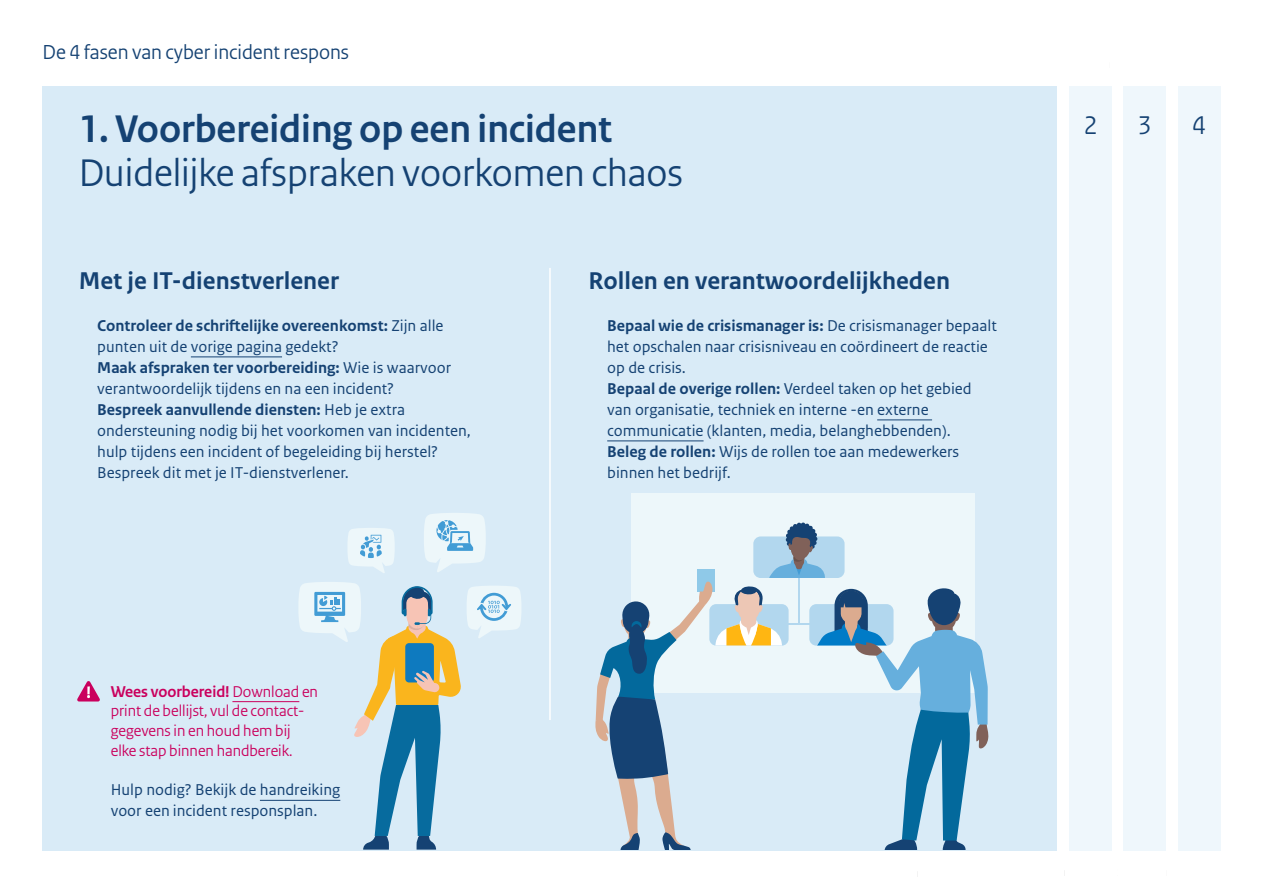
<style>
.page{position:relative;width:1263px;height:893px;background:#fff}
.page>*{position:absolute;margin:0;border:0;box-sizing:border-box;transform-origin:0 0}
.t1{font:40.5px/44.5px "Rijksoverheid Sans Heading";color:#154273}
.t2{font:27px "Rijksoverheid Sans Heading";color:#154273}
.H2_2{font:700 25.5px "Rijksoverheid Sans Text";color:#154273}
.t3{font:21.3px "Rijksoverheid Sans Heading";color:#154273}
.bullets{font:16.5px/21px "Rijksoverheid Sans Text";color:#154273}
.t4{font:16.5px/19.8px "Rijksoverheid Sans Heading";color:#ca005d}
.bullets-2{font:700 16.5px/21px "Rijksoverheid Sans Text";color:#154273}
.s1{font-weight:700}
.s2{font-weight:400}
</style>
<div class="page">
<div style="left:1177px;top:86px;width:43px;height:764px;background:#eff7fc"></div>
<div style="left:1123px;top:86px;width:43px;height:764px;background:#eff7fc"></div>
<div style="left:1069px;top:86px;width:43px;height:764px;background:#eff7fc"></div>
<div style="left:43px;top:86px;width:1014px;height:764px;background:#d9ebf7"></div>
<hr style="left:549px;top:268px;width:2px;height:452px;background:#fff">
<div style="left:631px;top:493px;width:343px;height:199px;background:#edf7fa"></div>
<svg style="left:595px;top:523px;width:394px;height:327px"></svg>
<svg style="left:424px;top:513px;width:62px;height:59px"></svg>
<svg style="left:348px;top:528px;width:47px;height:45px"></svg>
<svg style="left:298px;top:582px;width:223px;height:268px"></svg>
<svg style="left:77px;top:681px;width:23px;height:20px"></svg>
<hr style="left:191px;top:357px;width:91px;height:1px;background:#154273">
<hr style="left:877px;top:420px;width:55px;height:1px;background:#154273">
<hr style="left:607px;top:441px;width:96px;height:1px;background:#154273">
<hr style="left:260px;top:800px;width:80px;height:1px;background:#154273">
<hr style="left:232px;top:701px;width:67px;height:1px;background:#ca005d">
<p class="t3" style="left:43px;top:39px;width:308px">De 4 fasen van cyber incident respons</p>
<h1 class="t1" style="left:79px;top:107px;width:606px"><span class="s1">1. Voorbereiding op een incident<br></span>Duidelijke afspraken voorkomen chaos</h1>
<h2 class="H2_2" style="left:79px;top:266px;width:262px">Met je IT-dienstverlener</h2>
<p class="bullets-2" style="left:97px;top:315px;width:348px">Controleer de schriftelijke overeenkomst: <span class="s2">Zijn alle punten uit de vorige pagina gedekt?</span></p>
<p class="bullets" style="left:97px;top:357px;width:355px"><span class="s1">Maak afspraken ter voorbereiding:</span> Wie is waarvoor verantwoordelijk tijdens en na een incident?</p>
<p class="bullets" style="left:97px;top:399px;width:375px"><span class="s1">Bespreek aanvullende diensten:</span> Heb je extra ondersteuning nodig bij het voorkomen van incidenten, hulp tijdens een incident of begeleiding bij herstel?<br>Bespreek dit met je IT-dienstverlener.</p>
<p class="t4" style="left:111px;top:681px;width:209px"><span class="s1">Wees voorbereid!</span> Download en print de bellijst, vul de contact&shy;gegevens in en houd hem bij elke stap binnen handbereik.</p>
<p class="bullets" style="left:111px;top:780px;width:231px">Hulp nodig? Bekijk de handreiking voor een incident responsplan.</p>
<h2 class="H2_2" style="left:589px;top:266px;width:363px">Rollen en verantwoordelijkheden</h2>
<p class="bullets" style="left:607px;top:315px;width:391px"><span class="s1">Bepaal wie de crisismanager is:</span> De crisismanager bepaalt het opschalen naar crisisniveau en coördineert de reactie op de crisis.</p>
<p class="bullets" style="left:607px;top:378px;width:366px"><span class="s1">Bepaal de overige rollen:</span> Verdeel taken op het gebied van organisatie, techniek en interne -en externe communicatie (klanten, media, belanghebbenden).</p>
<p class="bullets" style="left:607px;top:441px;width:353px"><span class="s1">Beleg de rollen:</span> Wijs de rollen toe aan medewerkers binnen het bedrijf.</p>
<h2 class="t2" style="left:1084px;top:109px;width:15px">2</h2>
<h2 class="t2" style="left:1138px;top:109px;width:15px">3</h2>
<h2 class="t2" style="left:1192px;top:109px;width:15px">4</h2>
</div>
